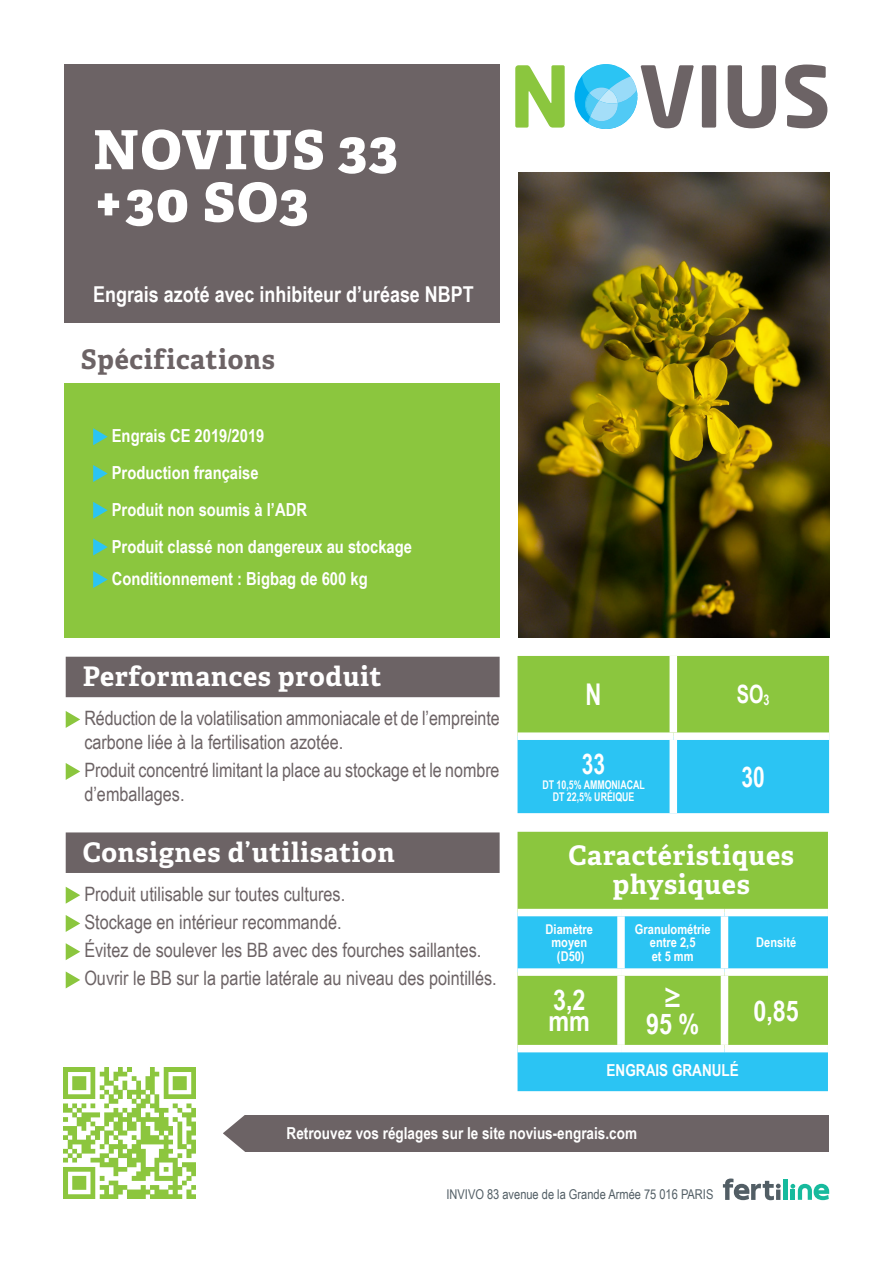
<style>
.page{position:relative;width:893px;height:1263px;background:#fff}
.page>*{position:absolute;margin:0;border:0;box-sizing:border-box;transform-origin:0 0}
.t1{font:800 54px/52.5px "Adelle";letter-spacing:.03em;color:#fff}
.t2{font:700 30px "Arial Narrow";color:#fff;scale:.89 1}
.t3{font:700 28.5px/21px "Arial Narrow";color:#fff}
.t4{font:700 28.5px "Arial Narrow";color:#fff;scale:.89 1}
.t5{font:700 27px/28.5px "Adelle";letter-spacing:.03em;color:#fff;text-align:center}
.t6{font:700 27px "Adelle";letter-spacing:.03em;color:#6c6365}
.t7{font:700 25.2px "Arial Narrow";color:#fff;scale:.9 1}
.t8{font:700 21.9px "Arial Narrow";color:#fff}
.t9{font:19.8px/28.2px "Arial Narrow";color:#6c6365}
.t10{font:700 18px/36.8px "Arial Narrow";color:#fff}
.t11{font:700 16.5px "Arial Narrow";color:#fff}
.t12{font:700 13.5px/13.5px "Arial Narrow";color:#fff;text-align:center}
.t13{font:13.5px "Arial Narrow";color:#525e65}
.t14{font:700 12px/12px "Arial Narrow";color:#fff;text-align:center;scale:.89 1}
.s1{font-size:14.7px}
</style>
<div class="page">
<div style="left:66px;top:657px;width:434px;height:40px;background:#6c6365"></div>
<div style="left:66px;top:832px;width:434px;height:41px;background:#6c6365"></div>
<svg style="left:66px;top:711px;width:14px;height:17px"></svg>
<svg style="left:66px;top:763px;width:14px;height:17px"></svg>
<svg style="left:66px;top:887px;width:14px;height:17px"></svg>
<svg style="left:66px;top:915px;width:14px;height:17px"></svg>
<svg style="left:66px;top:943px;width:14px;height:17px"></svg>
<svg style="left:66px;top:971px;width:14px;height:17px"></svg>
<div style="left:223px;top:1115px;width:606px;height:37px;background:#6c6365"></div>
<div style="left:64px;top:383px;width:436px;height:254px;background:#8bc63e"></div>
<div style="left:64px;top:64px;width:436px;height:258px;background:#6c6365"></div>
<svg style="left:93px;top:428px;width:15px;height:17px"></svg>
<svg style="left:93px;top:465px;width:15px;height:17px"></svg>
<svg style="left:93px;top:502px;width:15px;height:17px"></svg>
<svg style="left:93px;top:538px;width:15px;height:17px"></svg>
<svg style="left:93px;top:571px;width:15px;height:17px"></svg>
<svg style="left:223px;top:1115px;width:22px;height:37px"></svg>
<img style="left:519px;top:172px;width:310px;height:465px">
<hr style="left:784px;top:1179px;width:4px;height:21px;background:#17ba9d">
<svg style="left:723px;top:1178px;width:58px;height:22px"></svg>
<svg style="left:790px;top:1184px;width:39px;height:16px"></svg>
<hr style="left:791px;top:1189px;width:4px;height:11px;background:#17ba9d">
<img style="left:64px;top:1067px;width:131px;height:132px">
<svg style="left:515px;top:65px;width:50px;height:63px"></svg>
<div style="left:702px;top:65px;width:14px;height:63px;background:#6c6365;border-radius:2px"></div>
<svg style="left:728px;top:65px;width:48px;height:63px"></svg>
<svg style="left:785px;top:65px;width:42px;height:63px"></svg>
<div style="left:574px;top:64px;width:63px;height:65px;background:#00aeef;border-radius:50%"></div>
<svg style="left:582px;top:64px;width:112px;height:65px"></svg>
<div style="left:518px;top:832px;width:310px;height:77px;background:#8bc63e"></div>
<svg style="left:518px;top:916px;width:310px;height:175px;background:#55c5a6"></svg>
<div style="left:617px;top:916px;width:8px;height:52px;background:#fff"></div>
<div style="left:721px;top:916px;width:7px;height:52px;background:#fff"></div>
<div style="left:617px;top:976px;width:8px;height:69px;background:#fff"></div>
<div style="left:721px;top:976px;width:7px;height:69px;background:#fff"></div>
<div style="left:518px;top:1045px;width:103px;height:7px;background:#fff"></div>
<div style="left:724px;top:1045px;width:104px;height:7px;background:#fff"></div>
<div style="left:518px;top:968px;width:103px;height:8px;background:#fff"></div>
<div style="left:621px;top:968px;width:103px;height:8px;background:#fff"></div>
<div style="left:724px;top:968px;width:104px;height:8px;background:#fff"></div>
<div style="left:621px;top:1045px;width:103px;height:7px;background:#fff"></div>
<svg style="left:518px;top:656px;width:311px;height:157px;background:#5cc596"></svg>
<div style="left:670px;top:656px;width:7px;height:76px;background:#fff"></div>
<div style="left:518px;top:732px;width:155px;height:8px;background:#fff"></div>
<div style="left:673px;top:732px;width:156px;height:8px;background:#fff"></div>
<div style="left:670px;top:740px;width:7px;height:73px;background:#fff"></div>
<h1 class="t1" style="left:93px;top:124px;width:306px">NOVIUS 33 +30 SO3</h1>
<p class="t8" style="left:93px;top:278px;width:382px">Engrais azoté avec inhibiteur d’uréase NBPT</p>
<h3 class="t6" style="left:81px;top:342px;width:196px">Spécifications</h3>
<p class="t10" style="left:112px;top:417px;width:302px">Engrais CE 2019/2019<br>Production française<br>Produit non soumis à l’ADR<br>Produit classé non dangereux au stockage</p>
<p class="t10" style="left:112px;top:559px;width:257px">Conditionnement : Bigbag de 600 kg</p>
<h3 class="t5" style="left:83px;top:663px;width:300px">Performances produit</h3>
<p class="t9" style="left:84px;top:705px;width:417px;line-height:23.7px">Réduction de la volatilisation ammoniacale et de l’empreinte carbone liée à la fertilisation azotée.</p>
<p class="t9" style="left:84px;top:757px;width:417px;line-height:23.7px">Produit concentré limitant la place au stockage et le nombre d’emballages.</p>
<h3 class="t5" style="left:83px;top:838px;width:313px">Consignes d’utilisation</h3>
<p class="t9" style="left:84px;top:879px;width:414px">Produit utilisable sur toutes cultures.<br>Stockage en intérieur recommandé.<br>Évitez de soulever les BB avec des fourches saillantes.<br>Ouvrir le BB sur la partie latérale au niveau des pointillés.</p>
<h2 class="t2" style="left:586px;top:672px;width:19px">N</h2>
<p class="t7" style="left:737px;top:675px;width:38px">SO<span class="s1">3</span></p>
<h3 class="t4" style="left:582px;top:742px;width:28px">33</h3>
<p class="t14" style="left:542px;top:778px;width:117px">DT 10,5% AMMONIACAL<br>DT 22,5% URÉIQUE</p>
<h3 class="t4" style="left:741px;top:755px;width:28px">30</h3>
<h3 class="t5" style="left:568px;top:841px;width:227px">Caractéristiques physiques</h3>
<p class="t12" style="left:546px;top:921px;width:49px">Diamètre moyen (D50)</p>
<p class="t12" style="left:635px;top:921px;width:77px">Granulométrie entre 2,5<br>et 5 mm</p>
<p class="t12" style="left:756px;top:935px;width:41px">Densité</p>
<h3 class="t3" style="left:548px;top:988px;width:43px">3,2 mm</h3>
<h3 class="t3" style="left:646px;top:982px;width:55px;line-height:27px;text-align:center">≥<br>95 %</h3>
<p class="t11" style="left:607px;top:1057px;width:134px">ENGRAIS GRANULÉ</p>
<h3 class="t3" style="left:753px;top:999px;width:47px">0,85</h3>
<p class="t11" style="left:287px;top:1121px;width:352px">Retrouvez vos réglages sur le site novius-engrais.com</p>
<p class="t13" style="left:446px;top:1184px;width:268px">INVIVO 83 avenue de la Grande Armée 75 016 PARIS</p>
</div>
